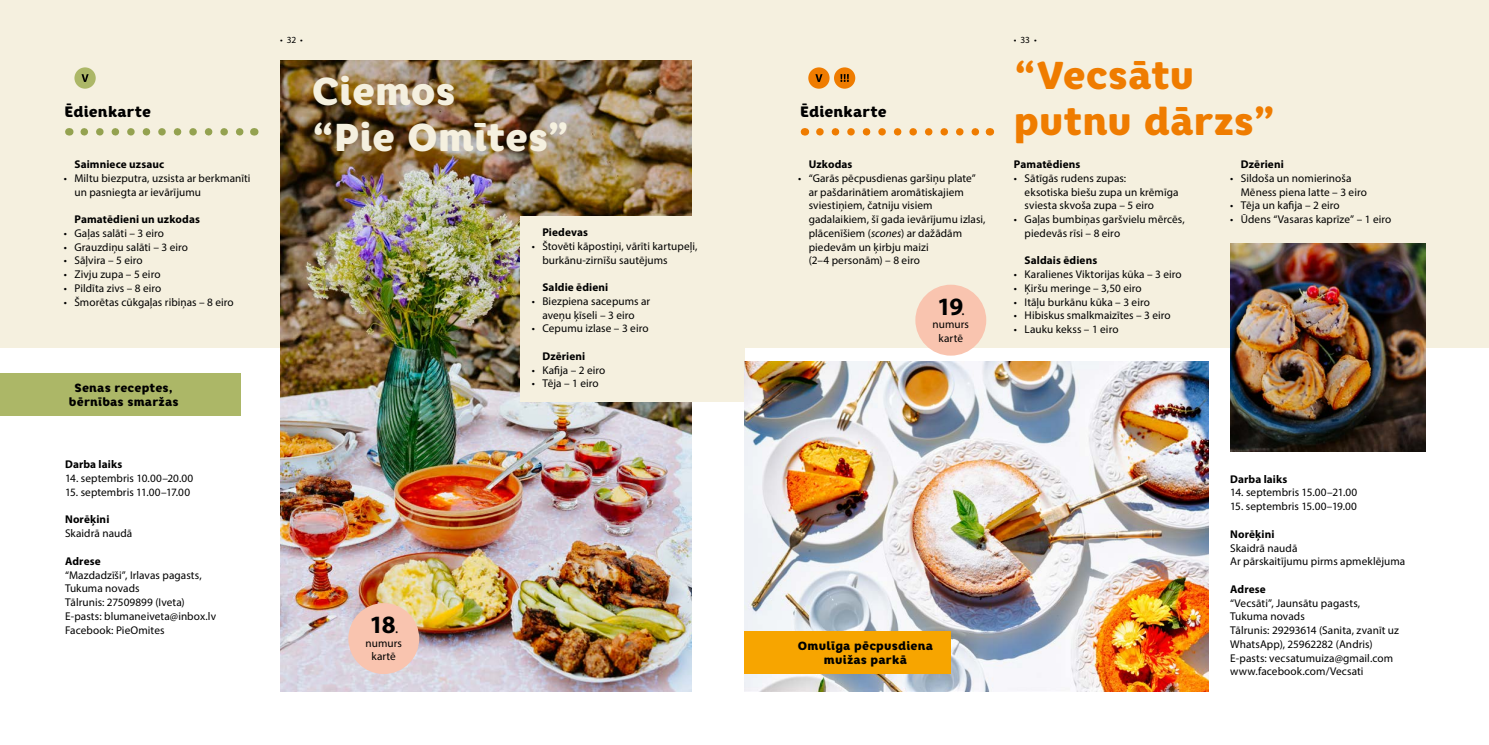
<style>
.page{position:relative;width:1489px;height:745px;background:#fff}
.page>*{position:absolute;margin:0;border:0;box-sizing:border-box;transform-origin:0 0}
.t1{font:900 38.75px/46.5px "Core Rhino 85";color:#ef7c00}
.t2{font:900 38.75px/46.5px "Core Rhino 85";letter-spacing:-.005em;color:#f5f0df}
.t3{font:700 25px "Myriad Pro";color:#000}
.t4{font:900 15px "Core Rhino 85";letter-spacing:.02em;color:#000}
.t5{font:900 11.88px/14.2px "Core Rhino 85";letter-spacing:.015em;color:#000;text-align:center}
.t6{font:11.25px/13.8px "Myriad Pro";letter-spacing:.005em;color:#000}
.t7{font:700 11.25px "Myriad Pro";letter-spacing:.01em;color:#000}
.t8{font:9.38px "Myriad Pro";color:#000}
.s1{font-weight:400;font-size:15px}
.s2{font-style:italic}
</style>
<div class="page">
<div style="left:744px;top:0;width:744px;height:347px;background:#f5f0df"></div>
<div style="left:0;top:0;width:744px;height:347px;background:#f5f0df"></div>
<img style="left:280px;top:60px;width:411px;height:631px">
<div style="left:519px;top:216px;width:225px;height:185px;background:#f5f0df"></div>
<svg style="left:84px;top:128px;width:160px;height:7px"></svg>
<svg style="left:819px;top:128px;width:161px;height:7px"></svg>
<div style="left:348px;top:602px;width:71px;height:71px;background:#f9c4af;border-radius:50%"></div>
<div style="left:0;top:373px;width:240px;height:42px;background:#acb767"></div>
<img style="left:1230px;top:243px;width:194px;height:208px">
<img style="left:744px;top:361px;width:464px;height:330px">
<div style="left:744px;top:631px;width:206px;height:42px;background:#f7a500"></div>
<div style="left:915px;top:284px;width:71px;height:71px;background:#f9c4af;border-radius:50%"></div>
<div style="left:834px;top:67px;width:21px;height:22px;background:#ef7c00;border-radius:50%"></div>
<svg style="left:840px;top:74px;width:8px;height:8px"></svg>
<div style="left:74px;top:67px;width:22px;height:22px;background:#acb767;border-radius:50%"></div>
<svg style="left:81px;top:74px;width:8px;height:8px"></svg>
<div style="left:808px;top:67px;width:21px;height:22px;background:#ef7c00;border-radius:50%"></div>
<svg style="left:815px;top:74px;width:7px;height:8px"></svg>
<p class="t8" style="left:280px;top:34px;width:24px">• 32 •</p>
<p class="t8" style="left:1013px;top:34px;width:24px">• 33 •</p>
<h1 class="t2" style="left:312px;top:68px;width:259px">Ciemos<br>“Pie Omītes”</h1>
<h1 class="t1" style="left:1013px;top:52px;width:263px">“Vecsātu putnu dārzs”</h1>
<h3 class="t4" style="left:64px;top:101px;width:88px">Ēdienkarte</h3>
<h3 class="t4" style="left:800px;top:101px;width:88px">Ēdienkarte</h3>
<p class="t7" style="left:74px;top:157px;width:91px">Saimniece uzsauc</p>
<p class="t6" style="left:74px;top:171px;width:178px;text-indent:-11px">• Miltu biezputra, uzsista ar berkmanīti un pasniegta ar ievārījumu</p>
<p class="t7" style="left:74px;top:212px;width:127px">Pamatēdieni un uzkodas</p>
<p class="t6" style="left:64px;top:226px;width:102px">• Gaļas salāti – 3 eiro</p>
<p class="t6" style="left:64px;top:239px;width:126px">• Grauzdiņu salāti – 3 eiro</p>
<p class="t6" style="left:64px;top:253px;width:80px">• Sāļvira – 5 eiro</p>
<p class="t6" style="left:64px;top:267px;width:98px">• Zivju zupa – 5 eiro</p>
<p class="t6" style="left:64px;top:281px;width:99px">• Pildīta zivs – 8 eiro</p>
<p class="t6" style="left:64px;top:294px;width:171px">• Šmorētas cūkgaļas ribiņas – 8 eiro</p>
<p class="t5" style="left:69px;top:380px;width:111px">Senas receptes, bērnības smaržas</p>
<p class="t7" style="left:65px;top:457px;width:59px">Darba laiks</p>
<p class="t6" style="left:65px;top:471px;width:130px">14. septembris 10.00–20.00</p>
<p class="t6" style="left:65px;top:484px;width:126px">15. septembris 11.00–17.00</p>
<p class="t7" style="left:65px;top:512px;width:46px">Norēķini</p>
<p class="t6" style="left:65px;top:526px;width:69px">Skaidrā naudā</p>
<p class="t7" style="left:65px;top:553px;width:37px">Adrese</p>
<p class="t6" style="left:65px;top:567px;width:153px">“Mazdadzīši”, Irlavas pagasts,<br>Tukuma novads<br>Tālrunis: 27509899 (Iveta)<br>E-pasts: blumaneiveta@inbox.lv<br>Facebook: PieOmites</p>
<h2 class="t3" style="left:369px;top:608px;width:30px">18<span class="s1">.</span></h2>
<p class="t6" style="left:365px;top:635px;width:38px;text-align:center">numurs kartē</p>
<p class="t7" style="left:542px;top:225px;width:47px">Piedevas</p>
<p class="t6" style="left:542px;top:239px;width:157px;text-indent:-11px">• Štovēti kāpostiņi, vārīti kartupeļi, burkānu-zirnīšu sautējums</p>
<p class="t7" style="left:542px;top:280px;width:67px">Saldie ēdieni</p>
<p class="t6" style="left:532px;top:294px;width:120px;text-align:center">• Biezpiena sacepums ar aveņu ķīseli – 3 eiro</p>
<p class="t6" style="left:532px;top:321px;width:118px">• Cepumu izlase – 3 eiro</p>
<p class="t7" style="left:542px;top:348px;width:44px">Dzērieni</p>
<p class="t6" style="left:532px;top:362px;width:75px">• Kafija – 2 eiro</p>
<p class="t6" style="left:532px;top:376px;width:68px">• Tēja – 1 eiro</p>
<p class="t7" style="left:808px;top:157px;width:45px">Uzkodas</p>
<p class="t6" style="left:808px;top:171px;width:178px;text-indent:-11px">• “Garās pēcpusdienas garšiņu plate” ar pašdarinātiem aromātiskajiem sviestiņiem, čatniju visiem gadalaikiem, šī gada ievārījumu izlasi, plācenīšiem (<span class="s2">scones</span>) ar dažādām piedevām un ķirbju maizi<br>(2–4 personām) – 8 eiro</p>
<h2 class="t3" style="left:936px;top:290px;width:29px">19<span class="s1">.</span></h2>
<p class="t6" style="left:932px;top:317px;width:38px;text-align:center">numurs kartē</p>
<p class="t7" style="left:1013px;top:157px;width:68px">Pamatēdiens</p>
<p class="t6" style="left:1024px;top:171px;width:155px;text-indent:-11px">• Sātīgās rudens zupas:<br>eksotiska biešu zupa un krēmīga sviesta skvoša zupa – 5 eiro</p>
<p class="t6" style="left:1024px;top:212px;width:162px;text-indent:-11px">• Gaļas bumbiņas garšvielu mērcēs, piedevās rīsi – 8 eiro</p>
<p class="t7" style="left:1024px;top:253px;width:74px">Saldais ēdiens</p>
<p class="t6" style="left:1013px;top:267px;width:169px">• Karalienes Viktorijas kūka – 3 eiro</p>
<p class="t6" style="left:1013px;top:281px;width:129px">• Ķiršu meringe – 3,50 eiro</p>
<p class="t6" style="left:1013px;top:294px;width:137px">• Itāļu burkānu kūka – 3 eiro</p>
<p class="t6" style="left:1013px;top:308px;width:158px">• Hibiskus smalkmaizītes – 3 eiro</p>
<p class="t6" style="left:1013px;top:322px;width:106px">• Lauku kekss – 1 eiro</p>
<p class="t7" style="left:1240px;top:157px;width:44px">Dzērieni</p>
<p class="t6" style="left:1240px;top:171px;width:128px;text-indent:-11px">• Sildoša un nomierinoša<br>Mēness piena latte – 3 eiro</p>
<p class="t6" style="left:1230px;top:198px;width:111px">• Tēja un kafija – 2 eiro</p>
<p class="t6" style="left:1230px;top:212px;width:163px">• Ūdens “Vasaras kaprīze” – 1 eiro</p>
<p class="t5" style="left:797px;top:638px;width:137px">Omulīga pēcpusdiena muižas parkā</p>
<p class="t7" style="left:1230px;top:471px;width:59px">Darba laiks</p>
<p class="t6" style="left:1230px;top:485px;width:129px">14. septembris 15.00–21.00</p>
<p class="t6" style="left:1230px;top:499px;width:128px">15. septembris 15.00–19.00</p>
<p class="t7" style="left:1230px;top:526px;width:46px">Norēķini</p>
<p class="t6" style="left:1230px;top:540px;width:177px">Skaidrā naudā<br>Ar pārskaitījumu pirms apmeklējuma</p>
<p class="t7" style="left:1230px;top:581px;width:37px">Adrese</p>
<p class="t6" style="left:1230px;top:595px;width:170px">“Vecsāti”, Jaunsātu pagasts,<br>Tukuma novads<br>Tālrunis: 29293614 (Sanita, zvanīt uz<br>WhatsApp), 25962282 (Andris)<br>E-pasts: vecsatumuiza@gmail.com www.facebook.com/Vecsati</p>
</div>
